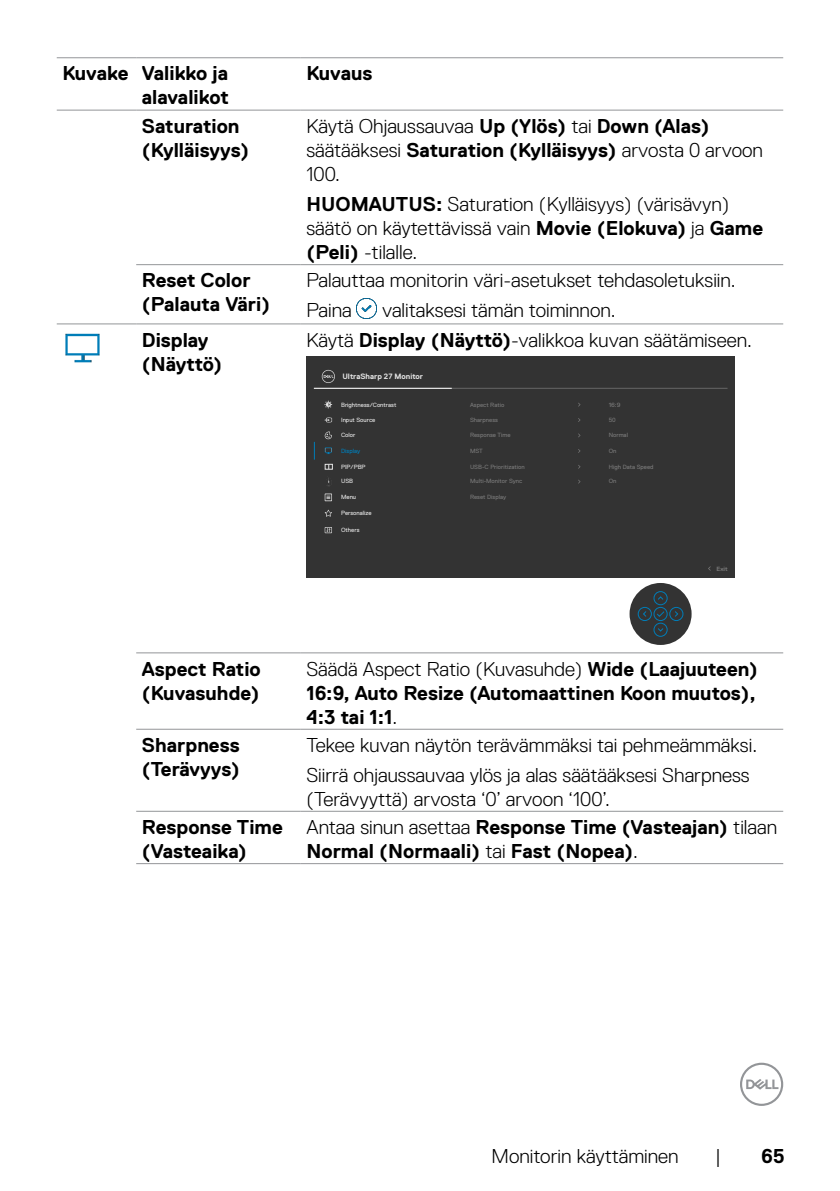
<style>
.page{position:relative;width:840px;height:1191px;background:#fff}
.page>*{position:absolute;margin:0;border:0;box-sizing:border-box;transform-origin:0 0}
.t1{font:300 20px/24px "Dell Replica";color:#000}
.t2{font:700 20px/24px "Dell Replica";color:#000}
.t3{font:700 7.8px "Dell Replica";color:#e4e4e4}
.t4{font:6px "Dell Replica";color:#787878}
.t5{font:6px "Dell Replica";color:#e4e4e4}
.t6{font:6px "Dell Replica";color:#007db8}
.t7{font:6px "Dell Replica";color:#787878;scale:1.08 1}
.t8{font:700 6px "Dell Replica";color:#777}
.s1{font-weight:700}
.s2{font-weight:300}
</style>
<div class="page">
<svg style="left:740px;top:1062px;width:42px;height:44px"></svg>
<hr style="left:57px;top:57px;width:79px;height:1px;background:#939598">
<hr style="left:136px;top:57px;width:164px;height:1px;background:#939598">
<hr style="left:300px;top:57px;width:482px;height:1px;background:#939598">
<hr style="left:57px;top:110px;width:79px;height:1px;background:#939598">
<hr style="left:136px;top:110px;width:164px;height:1px;background:#939598">
<hr style="left:300px;top:110px;width:482px;height:1px;background:#939598">
<hr style="left:136px;top:264px;width:164px;height:1px;background:#939598">
<hr style="left:300px;top:264px;width:482px;height:1px;background:#939598">
<hr style="left:57px;top:323px;width:79px;height:1px;background:#939598">
<hr style="left:136px;top:323px;width:164px;height:1px;background:#939598">
<hr style="left:300px;top:323px;width:482px;height:1px;background:#939598">
<hr style="left:136px;top:652px;width:164px;height:1px;background:#939598">
<hr style="left:300px;top:652px;width:482px;height:1px;background:#939598">
<hr style="left:136px;top:729px;width:164px;height:1px;background:#939598">
<hr style="left:300px;top:729px;width:482px;height:1px;background:#939598">
<hr style="left:136px;top:811px;width:164px;height:1px;background:#939598">
<hr style="left:300px;top:811px;width:482px;height:1px;background:#939598">
<hr style="left:136px;top:863px;width:164px;height:1px;background:#939598">
<hr style="left:300px;top:863px;width:482px;height:1px;background:#939598">
<img style="left:357px;top:299px;width:19px;height:20px">
<img style="left:65px;top:333px;width:35px;height:30px">
<div style="left:306px;top:356px;width:428px;height:222px;background:#333"></div>
<div style="left:629px;top:583px;width:62px;height:62px;background:#333;border-radius:50%"></div>
<div style="left:653px;top:607px;width:14px;height:14px;border:1px solid #007db8;border-radius:50%"></div>
<div style="left:653px;top:623px;width:14px;height:13px;border:1px solid #007db8;border-radius:50%"></div>
<div style="left:653px;top:591px;width:14px;height:14px;border:1px solid #007db8;border-radius:50%"></div>
<div style="left:637px;top:607px;width:14px;height:14px;border:1px solid #007db8;border-radius:50%"></div>
<div style="left:669px;top:607px;width:14px;height:14px;border:1px solid #007db8;border-radius:50%"></div>
<svg style="left:655px;top:610px;width:10px;height:7px"></svg>
<hr style="left:314px;top:388px;width:413px;height:1px;background:#666">
<hr style="left:314px;top:388px;width:137px;height:1px;background:#fff">
<svg style="left:314px;top:442px;width:1px;height:17px"></svg>
<svg style="left:324px;top:431px;width:8px;height:8px"></svg>
<svg style="left:324px;top:447px;width:8px;height:5px"></svg>
<svg style="left:325px;top:448px;width:6px;height:6px"></svg>
<svg style="left:321px;top:370px;width:14px;height:13px"></svg>
<svg style="left:324px;top:401px;width:8px;height:7px"></svg>
<svg style="left:324px;top:417px;width:8px;height:5px"></svg>
<svg style="left:324px;top:464px;width:8px;height:6px"></svg>
<svg style="left:324px;top:509px;width:8px;height:8px"></svg>
<svg style="left:324px;top:527px;width:8px;height:6px"></svg>
<svg style="left:325px;top:527px;width:6px;height:5px"></svg>
<svg style="left:324px;top:493px;width:8px;height:8px"></svg>
<svg style="left:325px;top:494px;width:6px;height:6px"></svg>
<p class="t2" style="left:62px;top:62px;width:168px;text-align:right">Kuvake Valikko ja alavalikot</p>
<p class="t2" style="left:306px;top:62px;width:67px">Kuvaus</p>
<p class="t2" style="left:142px;top:114px;width:109px">Saturation (Kylläisyys)</p>
<p class="t1" style="left:306px;top:114px;width:457px">Käytä Ohjaussauvaa <span class="s1">Up (Ylös)</span> tai <span class="s1">Down (Alas) </span>säätääksesi <span class="s1">Saturation (Kylläisyys)</span> arvosta 0 arvoon<br>100.</p>
<p class="t1" style="left:306px;top:192px;width:458px"><span class="s1">HUOMAUTUS:</span> Saturation (Kylläisyys) (värisävyn) säätö on käytettävissä vain <span class="s1">Movie (Elokuva)</span> ja <span class="s1">Game (Peli)</span> -tilalle.</p>
<p class="t2" style="left:142px;top:268px;width:130px">Reset Color (Palauta Väri)</p>
<p class="t1" style="left:306px;top:266px;width:430px;line-height:29.6px">Palauttaa monitorin väri-asetukset tehdasoletuksiin.<br>Paina</p>
<p class="t1" style="left:382px;top:298px;width:235px">valitaksesi tämän toiminnon.</p>
<p class="t2" style="left:142px;top:328px;width:82px">Display (Näyttö)</p>
<p class="t1" style="left:306px;top:328px;width:446px">Käytä <span class="s1">Display (Näyttö)</span>-valikkoa kuvan säätämiseen.</p>
<p class="t3" style="left:342px;top:372px;width:82px">UltraSharp 27 Monitor</p>
<p class="t5" style="left:341px;top:401px;width:57px">Brightness/Contrast</p>
<p class="t5" style="left:341px;top:416px;width:36px">Input Source</p>
<p class="t4" style="left:470px;top:401px;width:36px">Aspect Ratio</p>
<p class="t7" style="left:608px;top:401px;width:12px">16:9</p>
<p class="t4" style="left:470px;top:416px;width:29px">Sharpness</p>
<p class="t4" style="left:608px;top:416px;width:9px">50</p>
<p class="t4" style="left:470px;top:432px;width:42px">Response Time</p>
<p class="t4" style="left:608px;top:432px;width:21px">Normal</p>
<p class="t5" style="left:341px;top:432px;width:16px">Color</p>
<p class="t6" style="left:341px;top:447px;width:21px">Display</p>
<p class="t4" style="left:470px;top:447px;width:14px">MST</p>
<p class="t4" style="left:608px;top:447px;width:9px">On</p>
<p class="t5" style="left:341px;top:463px;width:26px">PIP/PBP</p>
<p class="t5" style="left:341px;top:478px;width:14px">USB</p>
<p class="t5" style="left:341px;top:494px;width:17px">Menu</p>
<p class="t5" style="left:341px;top:510px;width:32px">Personalize</p>
<p class="t5" style="left:341px;top:526px;width:20px">Others</p>
<p class="t4" style="left:470px;top:463px;width:56px">USB-C Prioritization</p>
<p class="t4" style="left:608px;top:463px;width:46px">High Data Speed</p>
<p class="t4" style="left:470px;top:478px;width:54px">Multi-Monitor Sync</p>
<p class="t4" style="left:608px;top:478px;width:9px">On</p>
<p class="t4" style="left:470px;top:494px;width:38px">Reset Display</p>
<p class="t8" style="left:716px;top:565px;width:13px">Exit</p>
<p class="t2" style="left:142px;top:656px;width:120px">Aspect Ratio (Kuvasuhde)</p>
<p class="t2" style="left:306px;top:656px;width:452px;text-align:justify"><span class="s2">Säädä Aspect Ratio (Kuvasuhde)</span> Wide (Laajuuteen)<br>16:9, Auto Resize (Automaattinen Koon muutos), 4:3 tai 1:1<span class="s2">.</span></p>
<p class="t2" style="left:142px;top:733px;width:99px">Sharpness (Terävyys)</p>
<p class="t1" style="left:306px;top:730px;width:452px;line-height:29.6px">Tekee kuvan näytön terävämmäksi tai pehmeämmäksi.<br>Siirrä ohjaussauvaa ylös ja alas säätääksesi Sharpness</p>
<p class="t1" style="left:306px;top:786px;width:304px">(Terävyyttä) arvosta ‘0’ arvoon ‘100’.</p>
<p class="t2" style="left:142px;top:815px;width:142px">Response Time (Vasteaika)</p>
<p class="t2" style="left:306px;top:815px;width:472px"><span class="s2">Antaa sinun asettaa</span> Response Time (Vasteajan) <span class="s2">tilaan<br></span>Normal (Normaali) <span class="s2">tai</span> Fast (Nopea)<span class="s2">.</span></p>
<p class="t1" style="left:491px;top:1143px;width:188px">Monitorin käyttäminen</p>
<p class="t1" style="left:714px;top:1143px;width:7px">|</p>
<p class="t2" style="left:760px;top:1143px;width:25px">65</p>
</div>
